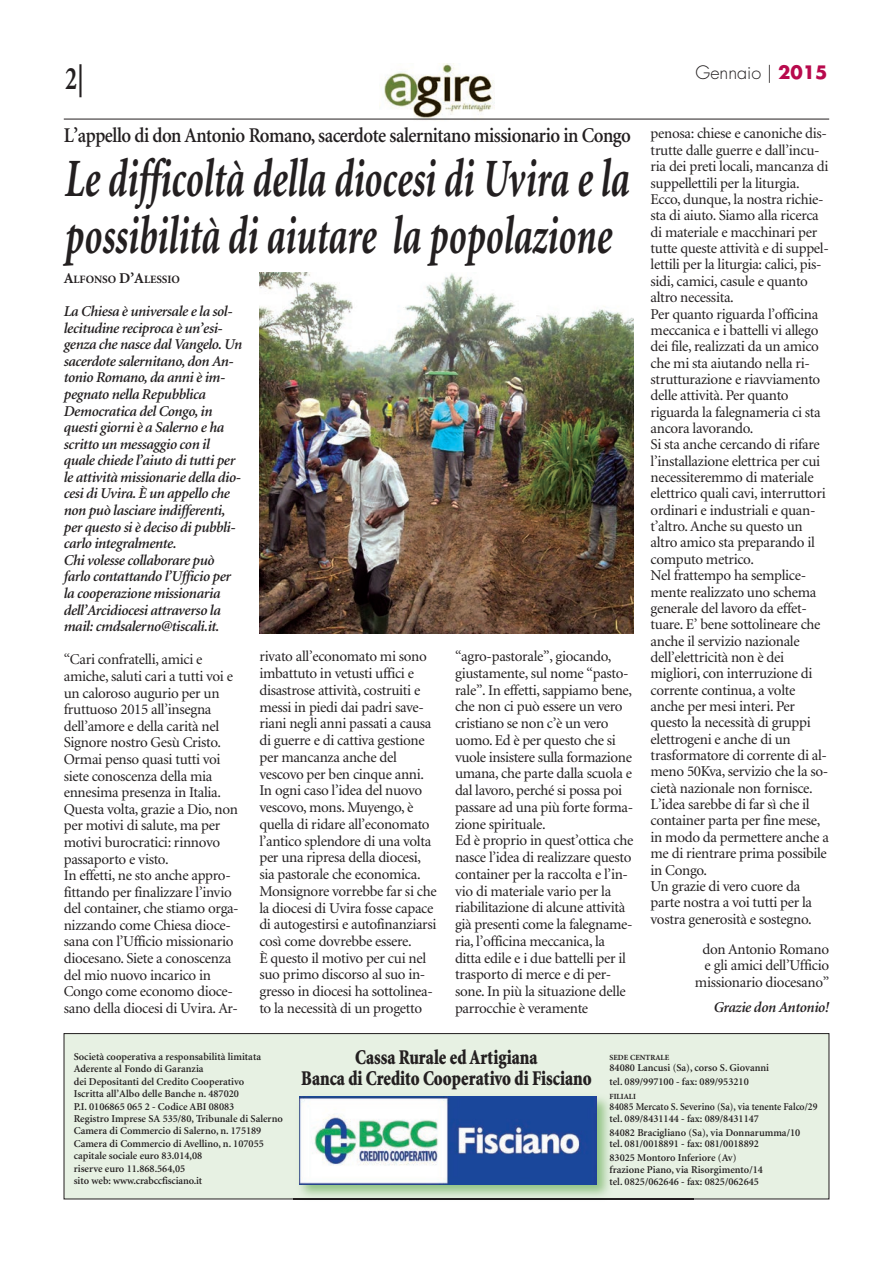
<style>
.page{position:relative;width:893px;height:1263px;background:#fff}
.page>*{position:absolute;margin:0;border:0;box-sizing:border-box;transform-origin:0 0}
.t1{font:italic 700 54px/57px "Minion";color:#231f20;scale:.68 1}
.t2{font:700 33px "Minion";color:#231f20;scale:.75 1}
.t3{font:600 21px "Minion";letter-spacing:-.025em;color:#231f20;scale:.9 1}
.t4{font:900 21px/21px "Minion";color:#231f20;text-align:center;scale:.8 1}
.t5{font:300 18px "Futura";color:#231f20}
.t6{font:15px/16.4px "Minion";letter-spacing:-.02em;color:#231f20}
.t7{font:italic 600 15px/16.6px "Minion";letter-spacing:-.025em;color:#231f20}
.t8{font:700 11.25px "Minion";color:#231f20}
.t9{font:600 10.5px/12.5px "Minion";color:#231f20}
.t10{font:600 10.5px/11.6px "Minion";color:#231f20;scale:.94 1}
.t11{font:700 7.8px "Minion";color:#231f20}
.s1{font-size:15px}
.s2{font-weight:700;color:#b80a4d}
</style>
<div class="page">
<img style="left:380px;top:64px;width:114px;height:55px">
<div style="left:64px;top:1033px;width:765px;height:166px;background:#e7f1e3"></div>
<div style="left:64px;top:1033px;width:765px;height:166px;border:1px solid #231f20"></div>
<img style="left:293px;top:1096px;width:401px;height:103px">
<img style="left:293px;top:1199px;width:401px;height:1px">
<img style="left:300px;top:1096px;width:297px;height:88px">
<hr style="left:64px;top:119px;width:765px;height:1px;background:#231f20">
<img style="left:259px;top:272px;width:375px;height:362px">
<h2 class="t2" style="left:65px;top:65px;width:26px">2|</h2>
<h3 class="t3" style="left:64px;top:128px;width:632px">L’appello di don Antonio Romano, sacerdote salernitano missionario in Congo</h3>
<h1 class="t1" style="left:65px;top:155px;width:831px">Le difficoltà della diocesi di Uvira e la possibilità di aiutare la popolazione</h1>
<p class="t8" style="left:64px;top:275px;width:118px"><span class="s1">A</span>LFONSO <span class="s1">D’A</span>LESSIO</p>
<p class="t7" style="left:64px;top:304px;width:180px">La Chiesa è universale e la sol&shy;lecitudine reciproca è un’esi&shy;genza che nasce dal Vangelo. Un sacerdote salernitano, don An&shy;tonio Romano, da anni è im&shy;pegnato nella Repubblica<br>Democratica del Congo, in questi giorni è a Salerno e ha scritto un messaggio con il quale chiede l’aiuto di tutti per le attività missionarie della dio&shy;cesi di Uvira. È un appello che non può lasciare indifferenti, per questo si è deciso di pubbli&shy;carlo integralmente.<br>Chi volesse collaborare può farlo contattando l’Ufficio per la cooperazione missionaria dell’Arcidiocesi attraverso la mail: cmdsalerno@tiscali.it.</p>
<p class="t6" style="left:64px;top:652px;width:176px">“Cari confratelli, amici e amiche, saluti cari a tutti voi e un caloroso augurio per un fruttuoso 2015 all’insegna dell’amore e della carità nel<br>Signore nostro Gesù Cristo.<br>Ormai penso quasi tutti voi siete conoscenza della mia ennesima presenza in Italia.<br>Questa volta, grazie a Dio, non per motivi di salute, ma per motivi burocratici: rinnovo passaporto e visto.<br>In effetti, ne sto anche appro&shy;fittando per finalizzare l’invio del container, che stiamo orga&shy;nizzando come Chiesa dioce&shy;sana con l’Ufficio missionario diocesano. Siete a conoscenza del mio nuovo incarico in<br>Congo come economo dioce&shy;sano della diocesi di Uvira. Ar-</p>
<p class="t6" style="left:259px;top:649px;width:179px;line-height:16.8px">rivato all’economato mi sono imbattuto in vetusti uffici e disastrose attività, costruiti e messi in piedi dai padri save&shy;riani negli anni passati a causa di guerre e di cattiva gestione per mancanza anche del vescovo per ben cinque anni.<br>In ogni caso l’idea del nuovo vescovo, mons. Muyengo, è quella di ridare all’economato l’antico splendore di una volta per una ripresa della diocesi, sia pastorale che economica.<br>Monsignore vorrebbe far si che la diocesi di Uvira fosse capace di autogestirsi e autofinanziarsi così come dovrebbe essere.<br>È questo il motivo per cui nel suo primo discorso al suo in&shy;gresso in diocesi ha sottolinea&shy;to la necessità di un progetto</p>
<p class="t6" style="left:455px;top:649px;width:180px;line-height:16.8px">“agro-pastorale”, giocando, giustamente, sul nome “pasto&shy;rale”. In effetti, sappiamo bene, che non ci può essere un vero cristiano se non c’è un vero uomo. Ed è per questo che si vuole insistere sulla formazione umana, che parte dalla scuola e dal lavoro, perché si possa poi passare ad una più forte forma&shy;zione spirituale.<br>Ed è proprio in quest’ottica che nasce l’idea di realizzare questo container per la raccolta e l’in&shy;vio di materiale vario per la riabilitazione di alcune attività già presenti come la falegname&shy;ria, l’officina meccanica, la ditta edile e i due battelli per il trasporto di merce e di per&shy;sone. In più la situazione delle parrocchie è veramente</p>
<p class="t5" style="left:695px;top:64px;width:134px">Gennaio | <span class="s2">2015</span></p>
<p class="t6" style="left:651px;top:126px;width:180px">penosa: chiese e canoniche dis&shy;trutte dalle guerre e dall’incu&shy;ria dei preti locali, mancanza di suppellettili per la liturgia.<br>Ecco, dunque, la nostra richie&shy;sta di aiuto. Siamo alla ricerca di materiale e macchinari per tutte queste attività e di suppel&shy;lettili per la liturgia: calici, pis&shy;sidi, camici, casule e quanto altro necessita.<br>Per quanto riguarda l’officina meccanica e i battelli vi allego dei file, realizzati da un amico che mi sta aiutando nella ri&shy;strutturazione e riavviamento delle attività. Per quanto riguarda la falegnameria ci sta ancora lavorando.<br>Si sta anche cercando di rifare l’installazione elettrica per cui necessiteremmo di materiale elettrico quali cavi, interruttori ordinari e industriali e quan&shy;t’altro. Anche su questo un altro amico sta preparando il computo metrico.<br>Nel frattempo ha semplice&shy;mente realizzato uno schema generale del lavoro da effet&shy;tuare. E’ bene sottolineare che anche il servizio nazionale dell’elettricità non è dei migliori, con interruzione di corrente continua, a volte anche per mesi interi. Per questo la necessità di gruppi elettrogeni e anche di un trasformatore di corrente di al&shy;meno 50Kva, servizio che la so&shy;cietà nazionale non fornisce.<br>L’idea sarebbe di far sì che il container parta per fine mese, in modo da permettere anche a me di rientrare prima possibile in Congo.<br>Un grazie di vero cuore da parte nostra a voi tutti per la vostra generosità e sostegno.</p>
<p class="t6" style="left:695px;top:942px;width:136px;text-align:right">don Antonio Romano e gli amici dell’Ufficio missionario diocesano”</p>
<p class="t7" style="left:714px;top:1000px;width:117px">Grazie don Antonio!</p>
<h3 class="t4" style="left:301px;top:1049px;width:365px">Cassa Rurale ed Artigiana<br>Banca di Credito Cooperativo di Fisciano</h3>
<p class="t9" style="left:74px;top:1051px;width:211px">Società cooperativa a responsabilità limitata Aderente al Fondo di Garanzia<br>dei Depositanti del Credito Cooperativo<br>Iscritta all’Albo delle Banche n. 487020<br>P.I. 0106865 065 2 - Codice ABI 08083<br>Registro Imprese SA 535/80, Tribunale di Salerno Camera di Commercio di Salerno, n. 175189<br>Camera di Commercio di Avellino, n. 107055 capitale sociale euro 83.014,08<br>riserve euro 11.868.564,05<br>sito web: www.crabccfisciano.it</p>
<p class="t11" style="left:609px;top:1054px;width:61px">SEDE CENTRALE</p>
<p class="t9" style="left:609px;top:1062px;width:161px;line-height:13.6px">84080 Lancusi (Sa), corso S. Giovanni tel. 089/997100 - fax: 089/953210</p>
<p class="t11" style="left:609px;top:1093px;width:28px">FILIALI</p>
<p class="t10" style="left:609px;top:1102px;width:223px">84085 Mercato S. Severino (Sa), via tenente Falco/29 tel. 089/8431144 - fax: 089/8431147</p>
<p class="t9" style="left:609px;top:1127px;width:192px;line-height:11.6px">84082 Bracigliano (Sa), via Donnarumma/10 tel. 081/0018891 - fax: 081/0018892</p>
<p class="t9" style="left:609px;top:1153px;width:155px;line-height:11.6px">83025 Montoro Inferiore (Av) frazione Piano, via Risorgimento/14 tel. 0825/062646 - fax: 0825/062645</p>
</div>
